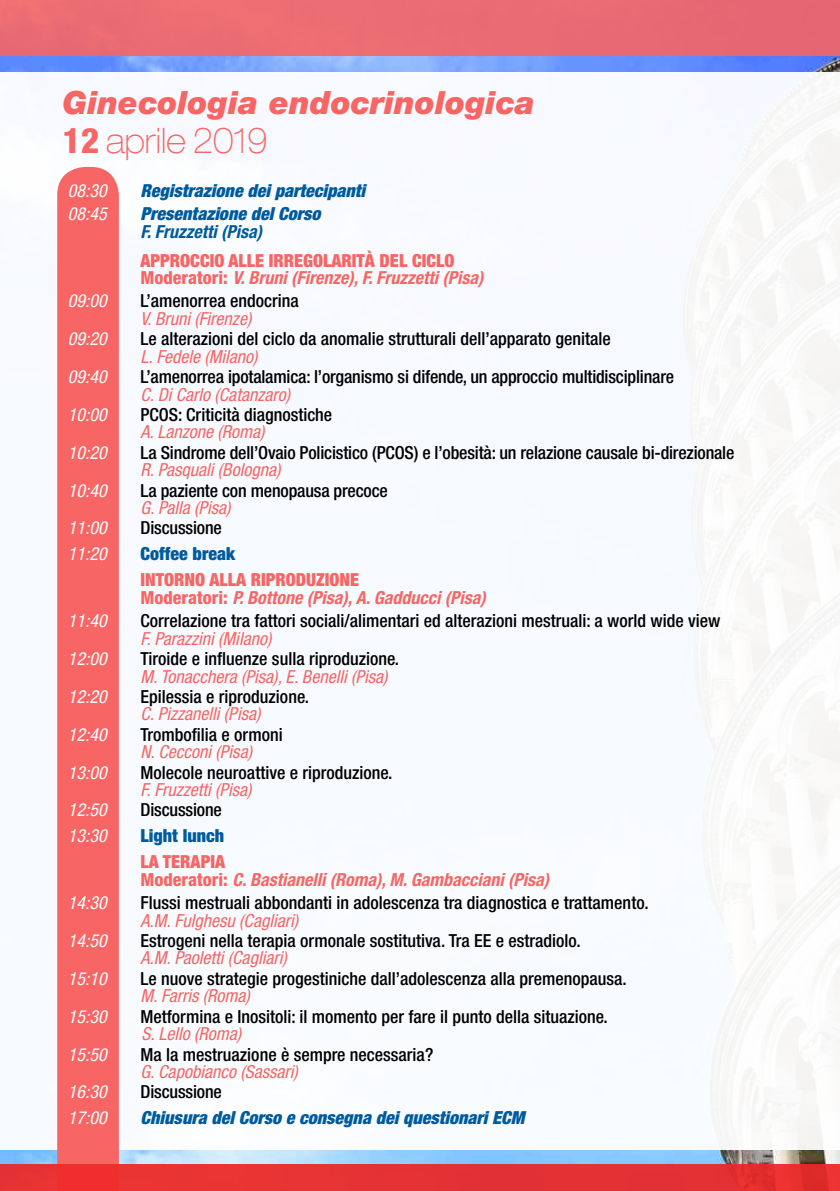
<style>
.page{position:relative;width:840px;height:1191px;background:#fff}
.page>*{position:absolute;margin:0;border:0;box-sizing:border-box;transform-origin:0 0}
.t1{font:100 expanded 35.2px "Helvetica Neue";color:#f76564;scale:.9 1}
.t2{font:italic 900 32px "Helvetica Neue";color:#f76564}
.t3{font:500 condensed 18px "Helvetica Neue";color:#000}
.t4{font:italic condensed 18px "Helvetica Neue";color:#f76564}
.t5{font:italic 700 condensed 18px/17.4px "Helvetica Neue";color:#f76564}
.t6{font:italic condensed 18px "Helvetica Neue";color:#fff}
.t7{font:italic 900 condensed 18px "Helvetica Neue";color:#005b9e}
.t8{font:900 condensed 18px "Helvetica Neue";color:#005b9e}
.t9{font:italic 700 condensed 18px "Helvetica Neue";color:#005b9e}
.s1{font-weight:800;font-stretch:condensed}
.s2{font-weight:900;font-style:normal}
.s3{font-weight:800;font-style:normal}
</style>
<div class="page">
<img style="left:0;top:55px;width:839px;height:1109px">
<div style="left:0;top:72px;width:839px;height:1077px;background:#f7fafe"></div>
<div style="left:57px;top:167px;width:62px;height:997px;background:#f76564"></div>
<div style="left:0;top:1164px;width:839px;height:27px;background:#e53134"></div>
<div style="left:0;top:0;width:839px;height:55px;background:#ea6b73"></div>
<h2 class="t2" style="left:62px;top:83px;width:473px">Ginecologia endocrinologica</h2>
<h1 class="t1" style="left:62px;top:119px;width:229px"><span class="s1">12</span> aprile 2019</h1>
<p class="t6" style="left:68px;top:180px;width:40px">08:30</p>
<p class="t7" style="left:140px;top:180px;width:226px">Registrazione dei partecipanti</p>
<p class="t6" style="left:68px;top:203px;width:40px">08:45</p>
<p class="t7" style="left:140px;top:203px;width:181px">Presentazione del Corso</p>
<p class="t9" style="left:140px;top:220px;width:123px">F. Fruzzetti (Pisa)</p>
<p class="t5" style="left:140px;top:251px;width:344px"><span class="s2">APPROCCIO ALLE IRREGOLARITÀ DEL CICLO<br></span><span class="s3">Moderatori:</span> V. Bruni (Firenze), F. Fruzzetti (Pisa)</p>
<p class="t6" style="left:68px;top:290px;width:40px">09:00</p>
<p class="t3" style="left:140px;top:290px;width:160px">L’amenorrea endocrina</p>
<p class="t4" style="left:140px;top:308px;width:112px">V. Bruni (Firenze)</p>
<p class="t6" style="left:68px;top:328px;width:40px">09:20</p>
<p class="t3" style="left:140px;top:328px;width:471px">Le alterazioni del ciclo da anomalie strutturali dell’apparato genitale</p>
<p class="t4" style="left:140px;top:346px;width:118px">L. Fedele (Milano)</p>
<p class="t6" style="left:68px;top:366px;width:40px">09:40</p>
<p class="t3" style="left:140px;top:366px;width:534px">L’amenorrea ipotalamica: l’organismo si difende, un approccio multidisciplinare</p>
<p class="t4" style="left:140px;top:384px;width:151px">C. Di Carlo (Catanzaro)</p>
<p class="t6" style="left:68px;top:404px;width:40px">10:00</p>
<p class="t3" style="left:140px;top:404px;width:193px">PCOS: Criticità diagnostiche</p>
<p class="t4" style="left:140px;top:421px;width:125px">A. Lanzone (Roma)</p>
<p class="t6" style="left:68px;top:442px;width:40px">10:20</p>
<p class="t3" style="left:140px;top:441px;width:595px">La Sindrome dell’Ovaio Policistico (PCOS) e l’obesità: un relazione causale bi-direzionale</p>
<p class="t4" style="left:140px;top:459px;width:141px">R. Pasquali (Bologna)</p>
<p class="t6" style="left:68px;top:480px;width:40px">10:40</p>
<p class="t3" style="left:140px;top:479px;width:248px">La paziente con menopausa precoce</p>
<p class="t4" style="left:140px;top:497px;width:91px">G. Palla (Pisa)</p>
<p class="t6" style="left:68px;top:517px;width:40px">11:00</p>
<p class="t3" style="left:140px;top:517px;width:83px">Discussione</p>
<p class="t6" style="left:68px;top:543px;width:40px">11:20</p>
<p class="t8" style="left:140px;top:543px;width:96px">Coffee break</p>
<p class="t5" style="left:140px;top:571px;width:346px"><span class="s2">INTORNO ALLA RIPRODUZIONE<br></span><span class="s3">Moderatori:</span> P. Bottone (Pisa), A. Gadducci (Pisa)</p>
<p class="t6" style="left:68px;top:610px;width:40px">11:40</p>
<p class="t3" style="left:140px;top:610px;width:581px">Correlazione tra fattori sociali/alimentari ed alterazioni mestruali: a world wide view</p>
<p class="t4" style="left:140px;top:628px;width:132px">F. Parazzini (Milano)</p>
<p class="t6" style="left:68px;top:648px;width:40px">12:00</p>
<p class="t3" style="left:140px;top:648px;width:260px">Tiroide e influenze sulla riproduzione.</p>
<p class="t4" style="left:140px;top:665px;width:248px">M. Tonacchera (Pisa), E. Benelli (Pisa)</p>
<p class="t6" style="left:68px;top:686px;width:40px">12:20</p>
<p class="t3" style="left:140px;top:685px;width:170px">Epilessia e riproduzione.</p>
<p class="t4" style="left:140px;top:703px;width:121px">C. Pizzanelli (Pisa)</p>
<p class="t6" style="left:68px;top:724px;width:40px">12:40</p>
<p class="t3" style="left:140px;top:723px;width:144px">Trombofilia e ormoni</p>
<p class="t4" style="left:140px;top:741px;width:113px">N. Cecconi (Pisa)</p>
<p class="t6" style="left:68px;top:761px;width:40px">13:00</p>
<p class="t3" style="left:140px;top:761px;width:253px">Molecole neuroattive e riproduzione.</p>
<p class="t4" style="left:140px;top:779px;width:112px">F. Fruzzetti (Pisa)</p>
<p class="t6" style="left:68px;top:799px;width:40px">12:50</p>
<p class="t3" style="left:140px;top:799px;width:83px">Discussione</p>
<p class="t6" style="left:68px;top:825px;width:40px">13:30</p>
<p class="t8" style="left:140px;top:825px;width:85px">Light lunch</p>
<p class="t5" style="left:140px;top:853px;width:410px"><span class="s2">LA TERAPIA<br></span><span class="s3">Moderatori:</span> C. Bastianelli (Roma), M. Gambacciani (Pisa)</p>
<p class="t6" style="left:68px;top:892px;width:40px">14:30</p>
<p class="t3" style="left:140px;top:892px;width:509px">Flussi mestruali abbondanti in adolescenza tra diagnostica e trattamento.</p>
<p class="t4" style="left:140px;top:910px;width:159px">A.M. Fulghesu (Cagliari)</p>
<p class="t6" style="left:68px;top:930px;width:40px">14:50</p>
<p class="t3" style="left:140px;top:930px;width:441px">Estrogeni nella terapia ormonale sostitutiva. Tra EE e estradiolo.</p>
<p class="t4" style="left:140px;top:947px;width:148px">A.M. Paoletti (Cagliari)</p>
<p class="t6" style="left:68px;top:968px;width:40px">15:10</p>
<p class="t3" style="left:140px;top:967px;width:487px">Le nuove strategie progestiniche dall’adolescenza alla premenopausa.</p>
<p class="t4" style="left:140px;top:985px;width:111px">M. Farris (Roma)</p>
<p class="t6" style="left:68px;top:1006px;width:40px">15:30</p>
<p class="t3" style="left:140px;top:1005px;width:468px">Metformina e Inositoli: il momento per fare il punto della situazione.</p>
<p class="t4" style="left:141px;top:1023px;width:101px">S. Lello (Roma)</p>
<p class="t6" style="left:68px;top:1043px;width:40px">15:50</p>
<p class="t3" style="left:140px;top:1043px;width:294px">Ma la mestruazione è sempre necessaria?</p>
<p class="t4" style="left:140px;top:1061px;width:159px">G. Capobianco (Sassari)</p>
<p class="t6" style="left:68px;top:1081px;width:40px">16:30</p>
<p class="t3" style="left:140px;top:1081px;width:83px">Discussione</p>
<p class="t6" style="left:68px;top:1107px;width:40px">17:00</p>
<p class="t7" style="left:140px;top:1106px;width:385px">Chiusura del Corso e consegna dei questionari ECM</p>
</div>
